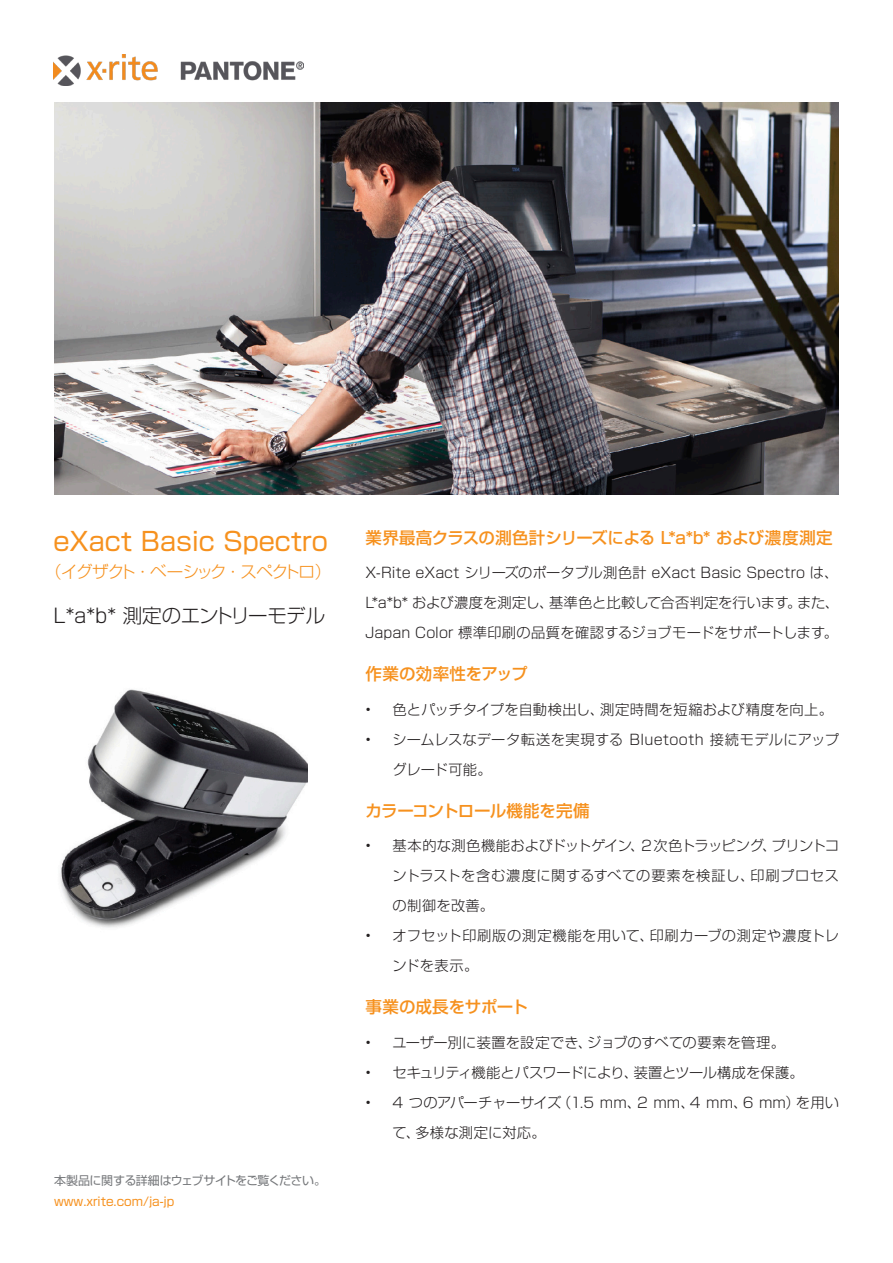
<style>
.page{position:relative;width:893px;height:1263px;background:#fff}
.page>*{position:absolute;margin:0;border:0;box-sizing:border-box;transform-origin:0 0}
.SellSheet-H1__title{font:25.5px "Shin Go Pro";color:#f6911e}
.SellSheet-H1{font:300 19.5px "Shin Go Pro";letter-spacing:-.025em;color:#231f20}
.t1{font:500 16.5px "Shin Go Pro";letter-spacing:-.015em;color:#f6911e}
.SellSheet-H1__title-2{font:300 16.5px "Shin Go Pro";letter-spacing:-.075em;color:#f6911e}
.t2{font:500 16.5px "Shin Go Pro";letter-spacing:.01em;color:#f6911e}
.SellSheet-Body{font:300 14.25px/30px "Shin Go Pro";letter-spacing:.01em;color:#231f20}
.SellSheet-Body-2{font:300 14.25px/30px "Shin Go Pro";letter-spacing:.035em;color:#231f20}
.SellSheet-Body-3{font:300 14.25px "Shin Go Pro";letter-spacing:-.015em;color:#231f20}
.t3{font:12px "Shin Go Pro";letter-spacing:-.045em;color:#76787b}
.t4{font:12px "Shin Go Pro";color:#f6911e}
</style>
<div class="page">
<img style="left:54px;top:54px;width:249px;height:31px">
<img style="left:54px;top:102px;width:785px;height:393px">
<img style="left:60px;top:689px;width:247px;height:239px">
<p class="SellSheet-H1__title" style="left:53px;top:520px;width:276px">eXact Basic Spectro</p>
<p class="SellSheet-H1__title-2" style="left:45px;top:558px;width:288px">（イグザクト ・ベーシック ・スペクトロ）</p>
<p class="SellSheet-H1" style="left:53px;top:600px;width:273px">L*a*b* 測定のエントリーモデル</p>
<p class="t3" style="left:54px;top:1170px;width:274px">本製品に関する詳細はウェブサイトをご覧ください。</p>
<p class="t4" style="left:54px;top:1191px;width:122px">www.xrite.com/ja-jp</p>
<p class="t1" style="left:365px;top:524px;width:469px">業界最高クラスの測色計シリーズによる L*a*b* および濃度測定</p>
<p class="SellSheet-Body" style="left:365px;top:556px;width:475px">X-Rite eXact シリーズのポータブル測色計 eXact Basic Spectro は、</p>
<p class="SellSheet-Body" style="left:365px;top:586px;width:475px">L*a*b* および濃度を測定し、基準色と比較して合否判定を行います。また、</p>
<p class="SellSheet-Body" style="left:365px;top:616px;width:474px">Japan Color 標準印刷の品質を確認するジョブモードをサポートします。</p>
<p class="t2" style="left:365px;top:660px;width:164px">作業の効率性をアップ</p>
<p class="SellSheet-Body" style="left:365px;top:692px;width:469px">• 色とパッチタイプを自動検出し、測定時間を短縮および精度を向上。</p>
<p class="SellSheet-Body" style="left:392px;top:722px;width:448px;text-indent:-27px">• シームレスなデータ転送を実現する Bluetooth 接続モデルにアップグレード可能。</p>
<p class="t1" style="left:365px;top:797px;width:226px">カラーコントロール機能を完備</p>
<p class="SellSheet-Body" style="left:392px;top:829px;width:448px;text-align:justify;text-indent:-27px">• 基本的な測色機能およびドットゲイン、２次色トラッピング、プリントコントラストを含む濃度に関するすべての要素を検証し、印刷プロセスの制御を改善。</p>
<p class="SellSheet-Body-2" style="left:392px;top:919px;width:448px;text-indent:-27px">• オフセット印刷版の測定機能を用いて、印刷カーブの測定や濃度トレンドを表示。</p>
<p class="t1" style="left:365px;top:993px;width:164px">事業の成長をサポート</p>
<p class="SellSheet-Body" style="left:365px;top:1025px;width:421px">• ユーザー別に装置を設定でき、ジョブのすべての要素を管理。</p>
<p class="SellSheet-Body-3" style="left:365px;top:1060px;width:440px">• セキュリティ機能とパスワードにより、装置とツール構成を保護。</p>
<p class="SellSheet-Body" style="left:392px;top:1085px;width:448px;text-indent:-27px">• 4 つのアパーチャーサイズ（1.5 mm、2 mm、4 mm、6 mm）を用いて、多様な測定に対応。</p>
</div>
